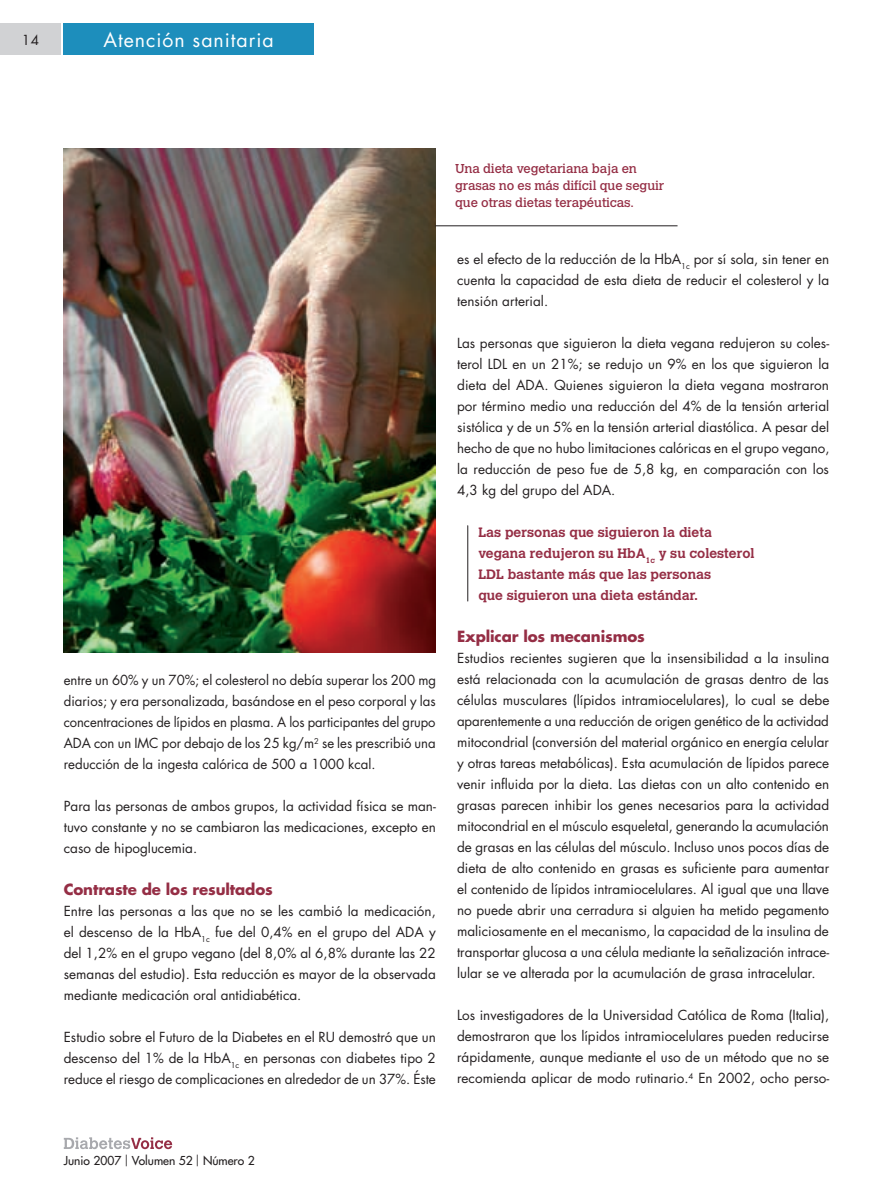
<style>
.page{position:relative;width:893px;height:1191px;background:#fff}
.page>*{position:absolute;margin:0;border:0;box-sizing:border-box;transform-origin:0 0}
.t1{font:19.5px "Futura";letter-spacing:.05em;color:#fff}
.t2{font:700 15px "Futura";letter-spacing:-.01em;color:#952e45}
.t3{font:13.5px/21px "Futura";color:#231f20;text-align:justify}
.t4{font:700 13.5px/21px "Calvert MT Std";color:#952e45}
.t5{font:12.75px/17.2px "Calvert MT Std";letter-spacing:-.01em;color:#952e45}
.t6{font:12px "Futura";color:#231f20}
.s1{font-family:"Avenir";font-weight:300;font-size:15px}
</style>
<div class="page">
<div style="left:0;top:24px;width:61px;height:31px;background:#d1d2d4"></div>
<div style="left:64px;top:24px;width:250px;height:31px;background:#1d8ebc"></div>
<img style="left:64px;top:149px;width:372px;height:503px">
<hr style="left:435px;top:225px;width:242px;height:1px;background:#231f20">
<hr style="left:467px;top:525px;width:1px;height:76px;background:#231f20">
<svg style="left:64px;top:1137px;width:108px;height:12px"></svg>
<p class="t3" style="left:22px;top:29px;width:19px">14</p>
<h1 class="t1" style="left:103px;top:27px;width:172px">Atención sanitaria</h1>
<p class="t3" style="left:64px;top:669px;width:374px">entre un 60% y un 70%; el colesterol no debía superar los 200 mg diarios; y era personalizada, basándose en el peso corporal y las concentraciones de lípidos en plasma. A los participantes del grupo ADA con un IMC por debajo de los 25 kg/m<sup>2</sup> se les prescribió una reducción de la ingesta calórica de 500 a 1000 kcal.</p>
<p class="t3" style="left:64px;top:795px;width:374px">Para las personas de ambos grupos, la actividad física se man&shy;tuvo constante y no se cambiaron las medicaciones, excepto en caso de hipoglucemia.</p>
<p class="t2" style="left:64px;top:879px;width:211px">Contraste de los resultados</p>
<p class="t3" style="left:64px;top:900px;width:374px">Entre las personas a las que no se les cambió la medicación, el descenso de la HbA<sub>1c</sub> fue del 0,4% en el grupo del ADA y del 1,2% en el grupo vegano (del 8,0% al 6,8% durante las 22 semanas del estudio). Esta reducción es mayor de la observada mediante medicación oral antidiabética.</p>
<p class="t3" style="left:64px;top:1026px;width:374px">Estudio sobre el Futuro de la Diabetes en el RU demostró que un descenso del 1% de la HbA<sub>1c</sub> en personas con diabetes tipo 2 reduce el riesgo de complicaciones en alrededor de un 37%. Éste</p>
<p class="t5" style="left:455px;top:160px;width:211px">Una dieta vegetariana baja en grasas no es más difícil que seguir que otras dietas terapéuticas.</p>
<p class="t3" style="left:457px;top:248px;width:374px">es el efecto de la reducción de la HbA<sub>1c</sub> por sí sola, sin tener en cuenta la capacidad de esta dieta de reducir el colesterol y la tensión arterial.</p>
<p class="t3" style="left:457px;top:332px;width:374px">Las personas que siguieron la dieta vegana redujeron su coles&shy;terol LDL en un 21%; se redujo un 9% en los que siguieron la dieta del ADA. Quienes siguieron la dieta vegana mostraron por término medio una reducción del 4% de la tensión arterial sistólica y de un 5% en la tensión arterial diastólica. A pesar del hecho de que no hubo limitaciones calóricas en el grupo vegano, la reducción de peso fue de 5,8 kg, en comparación con los 4,3 kg del grupo del ADA.</p>
<p class="t4" style="left:478px;top:521px;width:278px">Las personas que siguieron la dieta vegana redujeron su HbA<sub>1c</sub> y su colesterol LDL bastante más que las personas<br>que siguieron una dieta estándar.</p>
<p class="t2" style="left:457px;top:626px;width:189px">Explicar los mecanismos</p>
<p class="t3" style="left:457px;top:647px;width:374px">Estudios recientes sugieren que la insensibilidad a la insulina está relacionada con la acumulación de grasas dentro de las células musculares (lípidos intramiocelulares), lo cual se debe aparentemente a una reducción de origen genético de la actividad mitocondrial (conversión del material orgánico en energía celular y otras tareas metabólicas). Esta acumulación de lípidos parece venir influida por la dieta. Las dietas con un alto contenido en grasas parecen inhibir los genes necesarios para la actividad mitocondrial en el músculo esqueletal, generando la acumulación de grasas en las células del músculo. Incluso unos pocos días de dieta de alto contenido en grasas es suficiente para aumentar el contenido de lípidos intramiocelulares. Al igual que una llave no puede abrir una cerradura si alguien ha metido pegamento maliciosamente en el mecanismo, la capacidad de la insulina de transportar glucosa a una célula mediante la señalización intrace&shy;lular se ve alterada por la acumulación de grasa intracelular.</p>
<p class="t3" style="left:457px;top:1004px;width:374px">Los investigadores de la Universidad Católica de Roma (Italia), demostraron que los lípidos intramiocelulares pueden reducirse rápidamente, aunque mediante el uso de un método que no se recomienda aplicar de modo rutinario.<sup>4</sup> En 2002, ocho perso-</p>
<p class="t6" style="left:64px;top:1152px;width:192px">Junio 2007 <span class="s1">|</span> Volumen 52 <span class="s1">|</span> Número 2</p>
</div>
